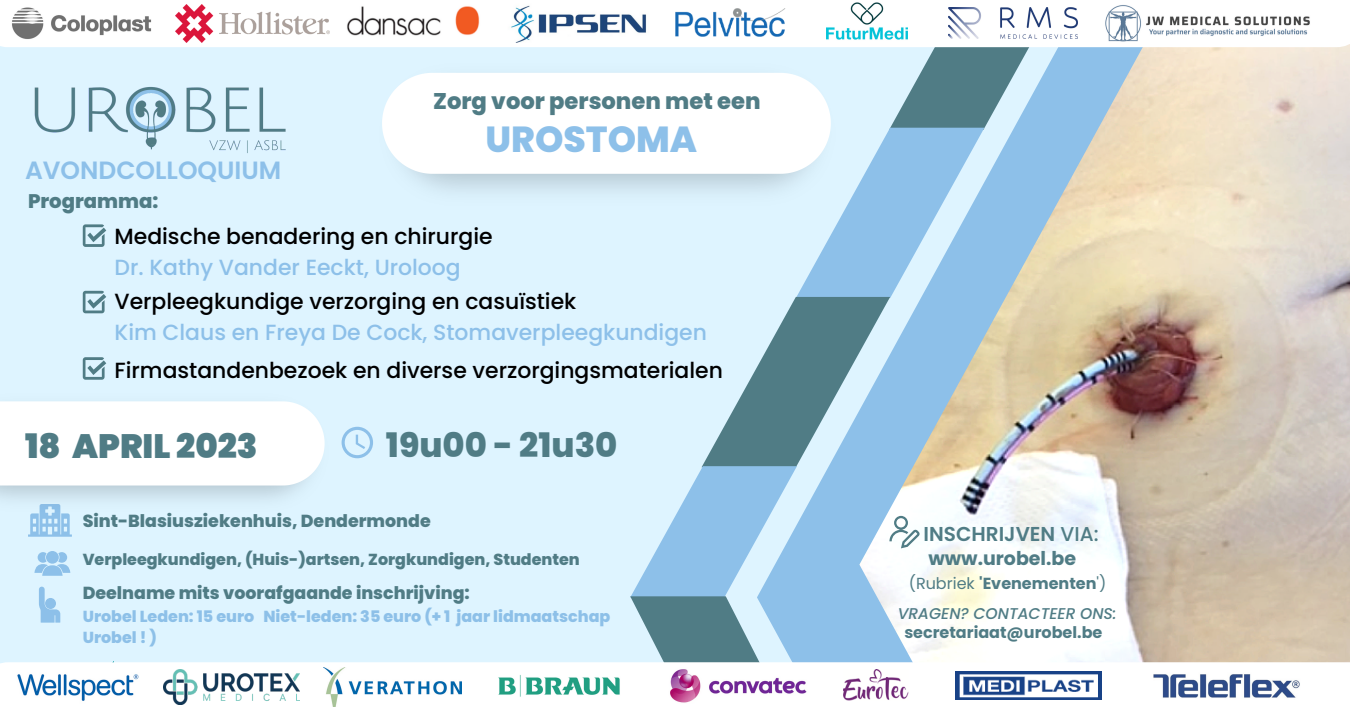
<style>
.page{position:relative;width:1350px;height:707px;background:#fff}
.page>*{position:absolute;margin:0;border:0;box-sizing:border-box;transform-origin:0 0}
.t1{font:800 36.15px "Poppins";color:#8dc0e9}
.t2{font:800 33.75px "Poppins";color:#507c85}
.t3{font:900 33.75px "Poppins";color:#507c85}
.t4{font:600 24.9px "Poppins";color:#8dc0e9}
.t5{font:800 22.65px "Poppins";color:#507c85}
.t6{font:500 21.9px "Poppins";color:#000}
.t7{font:500 21.9px "Poppins";color:#8dc0e9}
.t8{font:600 20.1px "Poppins";color:#507c85}
.t9{font:800 19.65px "Poppins";color:#507c85}
.t10{font:700 19.05px "Poppins";color:#507c85}
.t11{font:800 17.4px "Poppins";color:#507c85}
.t12{font:700 16.05px "Poppins";color:#507c85}
.t13{font:800 15.9px/21.3px "Poppins";color:#8dc0e8}
.t14{font:800 15.9px "Poppins";color:#507c85}
.t15{font:italic 500 15.6px "Poppins";color:#507c85}
.s1{font-weight:500}
.s2{font-weight:400}
</style>
<div class="page">
<div style="left:0;top:0;width:1350px;height:706px;background:#def4ff"></div>
<img style="left:1078px;top:47px;width:272px;height:615px">
<svg style="left:83px;top:291px;width:23px;height:22px"></svg>
<img style="left:34px;top:87px;width:252px;height:66px">
<svg style="left:83px;top:357px;width:23px;height:22px"></svg>
<svg style="left:342px;top:426px;width:31px;height:32px"></svg>
<svg style="left:83px;top:224px;width:23px;height:23px"></svg>
<svg style="left:28px;top:511px;width:44px;height:25px"></svg>
<div style="left:382px;top:73px;width:248px;height:101px;background:#fff"></div>
<img style="left:0;top:485px;width:301px;height:26px">
<div style="left:0;top:401px;width:325px;height:84px;background:#fff"></div>
<svg style="left:34px;top:552px;width:36px;height:23px"></svg>
<div style="left:46px;top:551px;width:13px;height:12px;background:#8dc0e9;border-radius:50%"></div>
<svg style="left:39px;top:586px;width:21px;height:36px"></svg>
<div style="left:45px;top:598px;width:11px;height:11px;background:#8dc0e9;border-radius:50%"></div>
<svg style="left:630px;top:47px;width:448px;height:615px"></svg>
<div style="left:0;top:662px;width:1350px;height:44px;background:#fff"></div>
<img style="left:955px;top:671px;width:146px;height:28px">
<img style="left:16px;top:665px;width:123px;height:38px">
<img style="left:497px;top:670px;width:126px;height:29px">
<img style="left:669px;top:667px;width:144px;height:36px">
<div style="left:0;top:0;width:1350px;height:47px;background:#fff"></div>
<img style="left:507px;top:3px;width:146px;height:40px">
<img style="left:11px;top:3px;width:144px;height:40px">
<img style="left:175px;top:4px;width:154px;height:38px">
<img style="left:669px;top:6px;width:127px;height:34px">
<img style="left:826px;top:0;width:81px;height:42px">
<img style="left:948px;top:8px;width:129px;height:30px">
<img style="left:1153px;top:672px;width:148px;height:27px">
<img style="left:163px;top:669px;width:136px;height:35px">
<img style="left:844px;top:669px;width:65px;height:31px">
<img style="left:323px;top:667px;width:139px;height:39px">
<img style="left:1101px;top:3px;width:213px;height:42px">
<img style="left:345px;top:0;width:139px;height:43px">
<p class="t4" style="left:25px;top:152px;width:258px">AVONDCOLLOQUIUM</p>
<p class="t9" style="left:28px;top:187px;width:132px">Programma:</p>
<p class="t5" style="left:433px;top:86px;width:329px">Zorg voor personen met een</p>
<h1 class="t1" style="left:485px;top:114px;width:213px">UROSTOMA</h1>
<p class="t6" style="left:115px;top:221px;width:380px">Medische benadering en chirurgie</p>
<p class="t7" style="left:115px;top:252px;width:348px">Dr. Kathy Vander Eeckt, Uroloog</p>
<p class="t6" style="left:115px;top:286px;width:463px">Verpleegkundige verzorging en casuïstiek</p>
<p class="t7" style="left:115px;top:316px;width:594px">Kim Claus en Freya De Cock, Stomaverpleegkundigen</p>
<p class="t6" style="left:115px;top:354px;width:610px">Firmastandenbezoek en diverse verzorgingsmaterialen</p>
<h2 class="t3" style="left:25px;top:423px;width:234px">18 APRIL 2023</h2>
<h2 class="t2" style="left:386px;top:421px;width:233px">19u00 - 21u30</h2>
<p class="t11" style="left:83px;top:508px;width:350px">Sint-Blasiusziekenhuis, Dendermonde</p>
<p class="t14" style="left:83px;top:548px;width:499px">Verpleegkundigen, (Huis-)artsen, Zorgkundigen, Studenten</p>
<p class="t11" style="left:83px;top:580px;width:389px">Deelname mits voorafgaande inschrijving:</p>
<p class="t13" style="left:83px;top:605px;width:529px">Urobel Leden: 15 euro Niet-leden: 35 euro (+ 1 jaar lidmaatschap<br>Urobel ! )</p>
<p class="t8" style="left:924px;top:519px;width:177px">INSCHRIJVEN <span class="s1">VIA:</span></p>
<p class="t10" style="left:928px;top:545px;width:149px">www.urobel.be</p>
<p class="t12" style="left:909px;top:572px;width:199px"><span class="s2">(Rubriek</span> 'Evenementen<span class="s2">')</span></p>
<p class="t15" style="left:898px;top:602px;width:221px">VRAGEN? CONTACTEER ONS:</p>
<p class="t12" style="left:904px;top:621px;width:200px">secretariaat@urobel.be</p>
</div>
